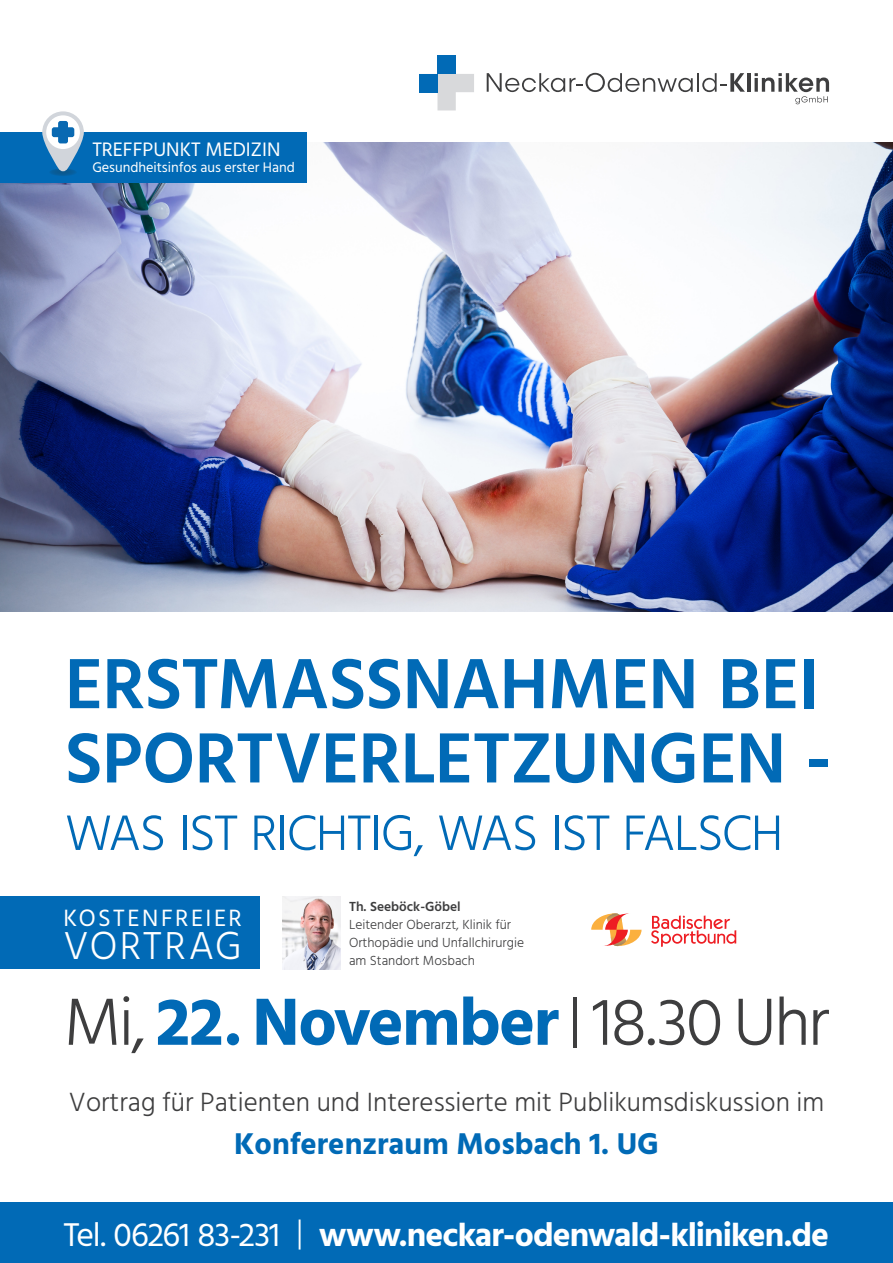
<style>
.page{position:relative;width:893px;height:1263px;background:#fff}
.page>*{position:absolute;margin:0;border:0;box-sizing:border-box;transform-origin:0 0}
.t1{font:600 72.75px/74.2px "Hind";letter-spacing:-.01em;color:#016ab6}
.t2{font:300 68.25px "Hind";letter-spacing:-.035em;color:#3e3e3f}
.t3{font:300 51px "Hind";letter-spacing:-.03em;color:#016ab6}
.t4{font:300 39.97px "Hind";letter-spacing:.06em;color:#fff}
.t5{font:700 33.75px "Hind";letter-spacing:-.03em;color:#fff}
.t6{font:700 30.75px "Hind";color:#016ab6}
.t7{font:300 27px "Hind";color:#3e3e3f}
.t8{font:24.15px "Hind";letter-spacing:.095em;color:#fff}
.t9{font:19.95px "Hind";color:#fff}
.t10{font:14.25px "Hind";letter-spacing:-.005em;color:#fff}
.t11{font:300 13.5px/18px "Hind";color:#3e3e3f}
.t12{font:600 13.5px "Hind";color:#3e3e3f}
.s1{font-weight:700;color:#016ab6}
.s2{font-size:57px}
.s3{font-weight:400}
.s4{font-weight:300}
</style>
<div class="page">
<img style="left:0;top:143px;width:893px;height:468px">
<svg style="left:419px;top:74px;width:55px;height:36px"></svg>
<div style="left:419px;top:74px;width:18px;height:18px;background:#016ab6"></div>
<div style="left:437px;top:56px;width:19px;height:18px;background:#016ab6"></div>
<svg style="left:487px;top:73px;width:258px;height:19px"></svg>
<hr style="left:747px;top:73px;width:4px;height:19px;background:#3e3e3f">
<svg style="left:755px;top:73px;width:74px;height:31px"></svg>
<div style="left:0;top:132px;width:306px;height:51px;background:#016ab6"></div>
<div style="left:0;top:896px;width:260px;height:73px;background:#016ab6"></div>
<div style="left:0;top:1202px;width:893px;height:61px;background:#016ab6"></div>
<img style="left:283px;top:896px;width:57px;height:73px">
<svg style="left:49px;top:168px;width:28px;height:8px"></svg>
<svg style="left:42px;top:111px;width:42px;height:61px"></svg>
<svg style="left:591px;top:913px;width:50px;height:33px"></svg>
<svg style="left:651px;top:915px;width:85px;height:32px"></svg>
<h3 class="t9" style="left:92px;top:136px;width:190px">TREFFPUNKT MEDIZIN</h3>
<p class="t10" style="left:92px;top:158px;width:204px">Gesundheitsinfos aus erster Hand</p>
<h1 class="t1" style="left:65px;top:646px;width:768px">ERSTMASSNAHMEN BEI<br>SPORTVERLETZUNGEN -</h1>
<h3 class="t3" style="left:65px;top:799px;width:720px">WAS IST RICHTIG, WAS IST FALSCH</h3>
<h3 class="t8" style="left:64px;top:901px;width:180px">KOSTENFREIER</h3>
<h3 class="t4" style="left:64px;top:920px;width:180px">VORTRAG</h3>
<p class="t12" style="left:349px;top:898px;width:113px">Th. Seeböck-Göbel</p>
<p class="t11" style="left:349px;top:916px;width:177px">Leitender Oberarzt, Klinik für<br>Orthopädie und Unfallchirurgie am Standort Mosbach</p>
<h2 class="t2" style="left:64px;top:977px;width:767px">Mi, <span class="s1">22. November</span> <span class="s2">|</span> 18.30 Uhr</h2>
<h3 class="t7" style="left:69px;top:1084px;width:757px">Vortrag für Patienten und Interessierte mit Publikumsdiskussion im</h3>
<h3 class="t6" style="left:234px;top:1126px;width:426px">Konferenzraum Mosbach 1. UG</h3>
<h3 class="t5" style="left:64px;top:1214px;width:767px"><span class="s3">Tel. 06261 83-231</span> <span class="s4">|</span> www.neckar-odenwald-kliniken.de</h3>
</div>
